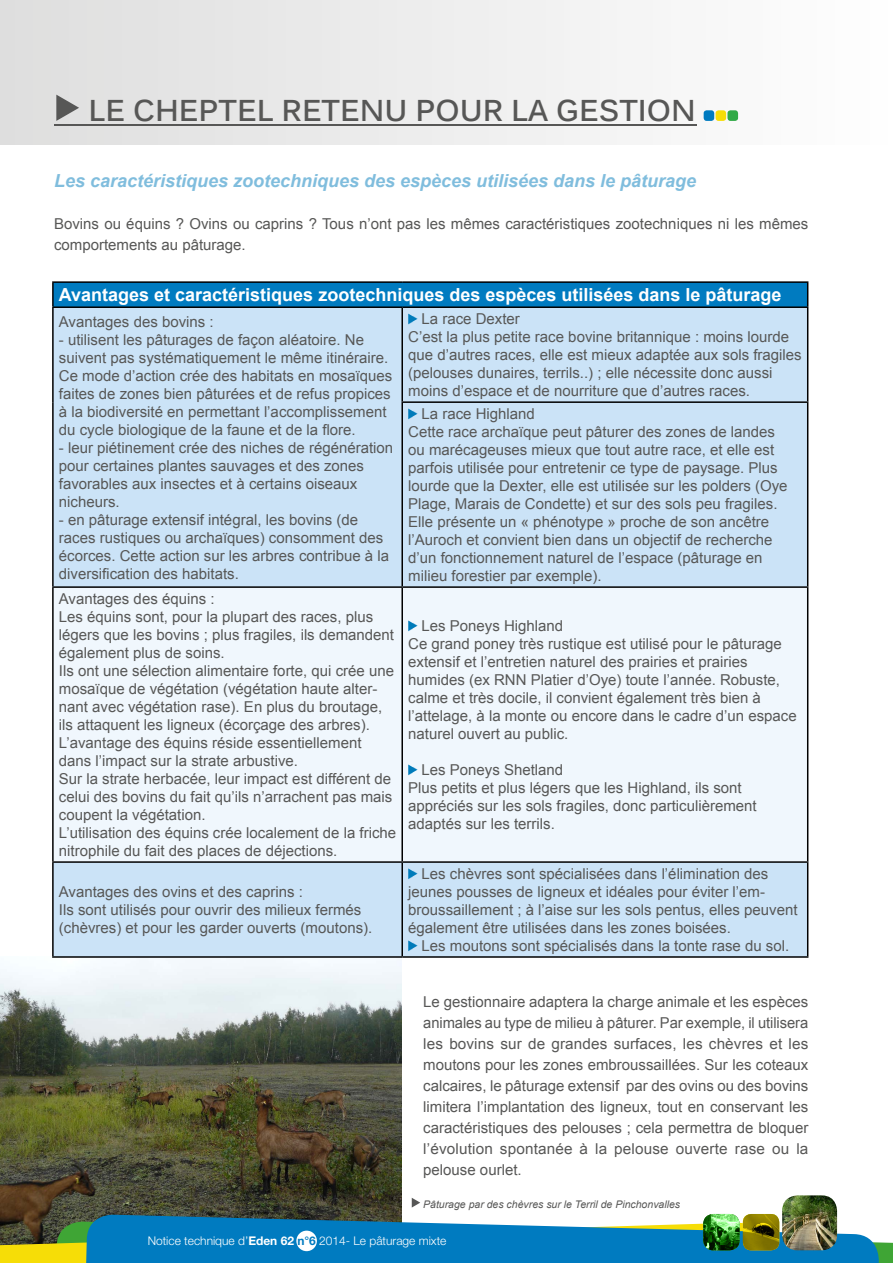
<style>
.page{position:relative;width:893px;height:1263px;background:#fff}
.page>*{position:absolute;margin:0;border:0;box-sizing:border-box;transform-origin:0 0}
.t1{font:700 30px "Kalinga";color:#575756}
.t2{font:700 18px "Arial";color:#fff}
.t3{font:italic 700 18px "Arial";color:#80bddd}
.t4{font:15px/18px "Arial";color:#575756}
.t5{font:300 12px "Helvetica Neue";color:#fff}
.t6{font:italic 10.5px "Arial";color:#575756}
.s1{font-weight:700}
.s2{font-weight:700;color:#007bc0}
</style>
<div class="page">
<img style="left:0;top:958px;width:401px;height:256px">
<div style="left:0;top:0;width:893px;height:145px;background:linear-gradient(to right,#dcdcdc,#fdfdfe)"></div>
<svg style="left:0;top:1214px;width:893px;height:49px;background:#338bad"></svg>
<div style="left:296px;top:1230px;width:21px;height:21px;background:#fff;border-radius:50%"></div>
<img style="left:782px;top:1195px;width:55px;height:55px">
<img style="left:703px;top:1214px;width:37px;height:36px">
<svg style="left:703px;top:1214px;width:37px;height:36px"></svg>
<img style="left:743px;top:1214px;width:36px;height:36px">
<svg style="left:743px;top:1214px;width:36px;height:36px"></svg>
<div style="left:53px;top:282px;width:755px;height:25px;background:#007bc0"></div>
<div style="left:54px;top:308px;width:753px;height:648px;background:#cbe3f7"></div>
<div style="left:54px;top:588px;width:753px;height:273px;background:#f0f7fd"></div>
<hr style="left:52px;top:281px;width:350px;height:2px;background:#000">
<hr style="left:52px;top:283px;width:2px;height:23px;background:#000">
<hr style="left:402px;top:281px;width:406px;height:2px;background:#000">
<svg style="left:807px;top:283px;width:1px;height:23px"></svg>
<hr style="left:52px;top:306px;width:350px;height:2px;background:#000">
<hr style="left:52px;top:308px;width:2px;height:94px;background:#000">
<hr style="left:402px;top:306px;width:406px;height:2px;background:#000">
<hr style="left:401px;top:308px;width:2px;height:93px;background:#000">
<hr style="left:807px;top:308px;width:1px;height:93px;background:#000">
<hr style="left:52px;top:402px;width:2px;height:184px;background:#000">
<hr style="left:401px;top:401px;width:407px;height:2px;background:#000">
<hr style="left:401px;top:403px;width:2px;height:183px;background:#000">
<hr style="left:807px;top:403px;width:1px;height:183px;background:#000">
<hr style="left:52px;top:586px;width:350px;height:2px;background:#000">
<hr style="left:52px;top:588px;width:2px;height:273px;background:#000">
<hr style="left:402px;top:586px;width:406px;height:2px;background:#000">
<hr style="left:401px;top:588px;width:2px;height:273px;background:#000">
<hr style="left:807px;top:588px;width:1px;height:273px;background:#000">
<hr style="left:52px;top:861px;width:350px;height:2px;background:#000">
<hr style="left:52px;top:863px;width:2px;height:93px;background:#000">
<hr style="left:402px;top:861px;width:406px;height:2px;background:#000">
<hr style="left:401px;top:863px;width:2px;height:93px;background:#000">
<hr style="left:807px;top:863px;width:1px;height:93px;background:#000">
<hr style="left:52px;top:956px;width:350px;height:2px;background:#000">
<hr style="left:402px;top:956px;width:406px;height:2px;background:#000">
<svg style="left:408px;top:314px;width:9px;height:10px"></svg>
<svg style="left:408px;top:409px;width:9px;height:10px"></svg>
<svg style="left:408px;top:620px;width:9px;height:11px"></svg>
<svg style="left:408px;top:764px;width:9px;height:11px"></svg>
<svg style="left:408px;top:868px;width:9px;height:11px"></svg>
<svg style="left:408px;top:940px;width:9px;height:11px"></svg>
<svg style="left:412px;top:1198px;width:8px;height:9px"></svg>
<svg style="left:56px;top:95px;width:23px;height:26px"></svg>
<div style="left:704px;top:110px;width:10px;height:11px;background:#007bc0;border-radius:3px"></div>
<div style="left:716px;top:110px;width:10px;height:11px;background:#f6dd07;border-radius:3px"></div>
<div style="left:727px;top:110px;width:11px;height:11px;background:#31aa47;border-radius:3px"></div>
<hr style="left:54px;top:125px;width:642px;height:1px;background:#575756">
<h1 class="t1" style="left:89px;top:91px;width:609px">LE CHEPTEL RETENU POUR LA GESTION</h1>
<p class="t3" style="left:54px;top:169px;width:644px">Les caractéristiques zootechniques des espèces utilisées dans le pâturage</p>
<p class="t4" style="left:54px;top:214px;width:756px;line-height:21px">Bovins ou équins ? Ovins ou caprins ? Tous n’ont pas les mêmes caractéristiques zootechniques ni les mêmes comportements au pâturage.</p>
<p class="t2" style="left:59px;top:283px;width:724px">Avantages et caractéristiques zootechniques des espèces utilisées dans le pâturage</p>
<p class="t4" style="left:59px;top:312px;width:156px">Avantages des bovins :</p>
<p class="t4" style="left:59px;top:330px;width:335px">- utilisent les pâturages de façon aléatoire. Ne suivent pas systématiquement le même itinéraire.<br>Ce mode d’action crée des habitats en mosaïques faites de zones bien pâturées et de refus propices à la biodiversité en permettant l’accomplissement du cycle biologique de la faune et de la flore.</p>
<p class="t4" style="left:59px;top:438px;width:336px">- leur piétinement crée des niches de régénération pour certaines plantes sauvages et des zones favorables aux insectes et à certains oiseaux nicheurs.</p>
<p class="t4" style="left:59px;top:510px;width:332px">- en pâturage extensif intégral, les bovins (de races rustiques ou archaïques) consomment des écorces. Cette action sur les arbres contribue à la diversification des habitats.</p>
<p class="t4" style="left:408px;top:310px;width:395px;text-indent:13px">La race Dexter<br>C’est la plus petite race bovine britannique : moins lourde que d’autres races, elle est mieux adaptée aux sols fragiles (pelouses dunaires, terrils..) ; elle nécessite donc aussi moins d’espace et de nourriture que d’autres races.</p>
<p class="t4" style="left:408px;top:405px;width:381px;text-indent:13px">La race Highland<br>Cette race archaïque peut pâturer des zones de landes ou marécageuses mieux que tout autre race, et elle est parfois utilisée pour entretenir ce type de paysage. Plus lourde que la Dexter, elle est utilisée sur les polders (Oye Plage, Marais de Condette) et sur des sols peu fragiles.<br>Elle présente un « phénotype » proche de son ancêtre l’Auroch et convient bien dans un objectif de recherche d’un fonctionnement naturel de l’espace (pâturage en milieu forestier par exemple).</p>
<p class="t4" style="left:59px;top:590px;width:339px">Avantages des équins :<br>Les équins sont, pour la plupart des races, plus légers que les bovins ; plus fragiles, ils demandent également plus de soins.<br>Ils ont une sélection alimentaire forte, qui crée une mosaïque de végétation (végétation haute alter&shy;nant avec végétation rase). En plus du broutage, ils attaquent les ligneux (écorçage des arbres).<br>L’avantage des équins réside essentiellement dans l’impact sur la strate arbustive.<br>Sur la strate herbacée, leur impact est différent de celui des bovins du fait qu’ils n’arrachent pas mais coupent la végétation.<br>L’utilisation des équins crée localement de la friche nitrophile du fait des places de déjections.</p>
<p class="t4" style="left:59px;top:883px;width:315px">Avantages des ovins et des caprins :<br>Ils sont utilisés pour ouvrir des milieux fermés (chèvres) et pour les garder ouverts (moutons).</p>
<p class="t4" style="left:408px;top:617px;width:390px;text-indent:13px">Les Poneys Highland<br>Ce grand poney très rustique est utilisé pour le pâturage extensif et l’entretien naturel des prairies et prairies humides (ex RNN Platier d’Oye) toute l’année. Robuste, calme et très docile, il convient également très bien à l’attelage, à la monte ou encore dans le cadre d’un espace naturel ouvert au public.</p>
<p class="t4" style="left:408px;top:761px;width:350px;text-indent:13px">Les Poneys Shetland<br>Plus petits et plus légers que les Highland, ils sont appréciés sur les sols fragiles, donc particulièrement adaptés sur les terrils.</p>
<p class="t4" style="left:408px;top:865px;width:391px;text-indent:13px">Les chèvres sont spécialisées dans l’élimination des jeunes pousses de ligneux et idéales pour éviter l’em&shy;broussaillement ; à l’aise sur les sols pentus, elles peuvent également être utilisées dans les zones boisées.</p>
<p class="t4" style="left:421px;top:937px;width:369px">Les moutons sont spécialisés dans la tonte rase du sol.</p>
<p class="t4" style="left:423px;top:991px;width:387px;line-height:21px;text-align:justify">Le gestionnaire adaptera la charge animale et les espèces animales au type de milieu à pâturer. Par exemple, il utilisera les bovins sur de grandes surfaces, les chèvres et les moutons pour les zones embroussaillées. Sur les coteaux calcaires, le pâturage extensif par des ovins ou des bovins limitera l’implantation des ligneux, tout en conservant les caractéristiques des pelouses ; cela permettra de bloquer l’évolution spontanée à la pelouse ouverte rase ou la pelouse ourlet.</p>
<p class="t6" style="left:423px;top:1197px;width:258px">Pâturage par des chèvres sur le Terril de Pinchonvalles</p>
<p class="t5" style="left:148px;top:1233px;width:300px">Notice technique d’<span class="s1">Eden 62</span> <span class="s2">n°6</span> 2014- Le pâturage mixte</p>
</div>
